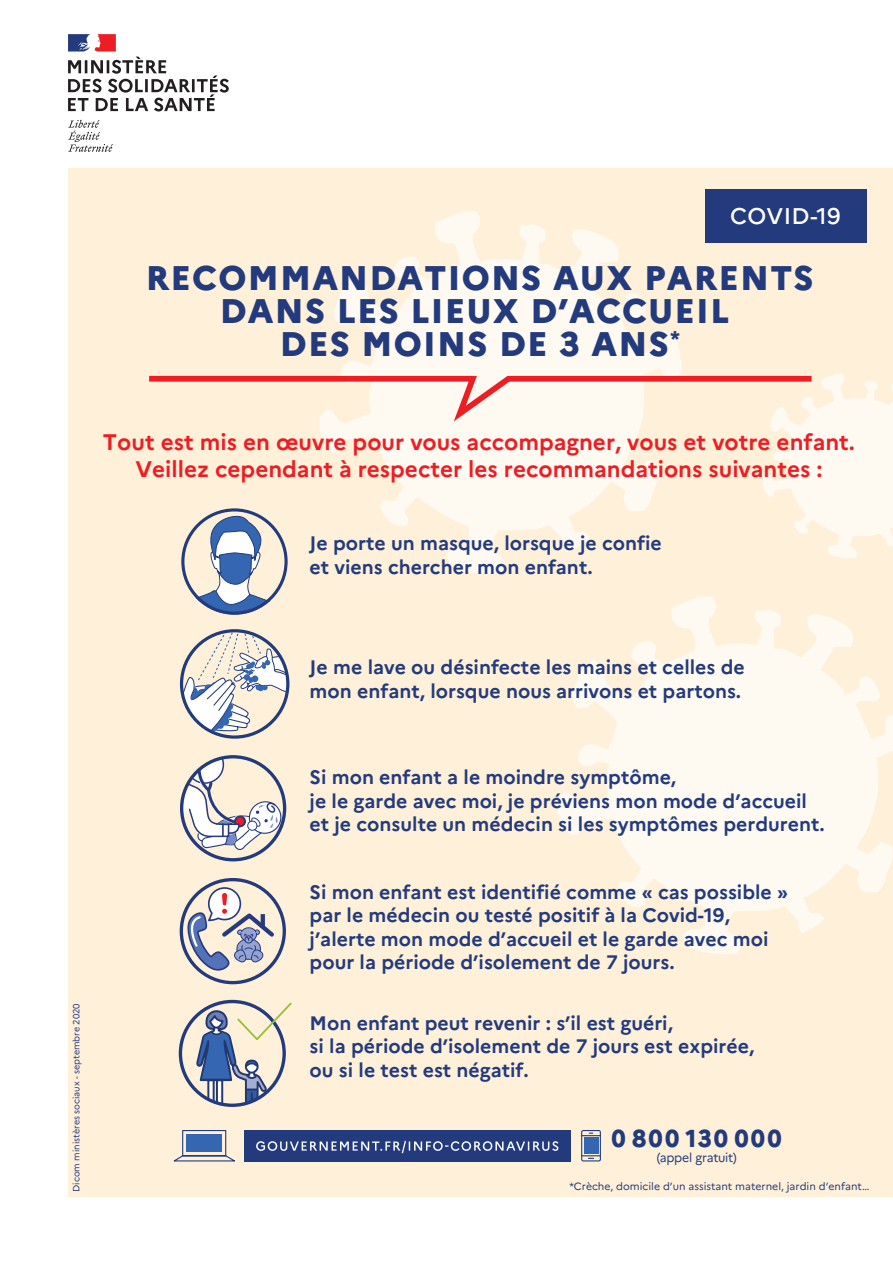
<style>
.page{position:relative;width:893px;height:1263px;background:#fff}
.page>*{position:absolute;margin:0;border:0;box-sizing:border-box;transform-origin:0 0}
.t1{font:800 34.2px/33px "Marianne";letter-spacing:.035em;color:#233b7d;text-align:center}
.t2{font:800 24.45px "Marianne";letter-spacing:.09em;color:#233b7d}
.t3{font:500 22.65px "Marianne";letter-spacing:.02em;color:#fff}
.t4{font:700 22.5px/27px "Marianne";color:#ee1d23;text-align:center}
.t5{font:700 19.5px/23.4px "Marianne";color:#233b7d}
.t6{font:12.6px "Marianne";letter-spacing:-.02em;color:#233b7d}
.t7{font:10.5px "Marianne";color:#233b7d}
.t8{font:9px "Marianne";color:#273a80}
</style>
<div class="page">
<div style="left:68px;top:168px;width:825px;height:1028px;background:#fef0d9"></div>
<svg style="left:68px;top:120px;width:45px;height:32px"></svg>
<svg style="left:68px;top:34px;width:161px;height:77px"></svg>
<svg style="left:334px;top:211px;width:348px;height:162px;fill:#fefaf2"></svg>
<svg style="left:558px;top:615px;width:335px;height:339px;fill:#fefaf2"></svg>
<div style="left:705px;top:189px;width:161px;height:54px;background:#233b7d"></div>
<svg style="left:149px;top:373px;width:744px;height:242px"></svg>
<div style="left:181px;top:508px;width:107px;height:107px;border:3px solid #233b7d;border-radius:50%"></div>
<svg style="left:181px;top:631px;width:107px;height:104px"></svg>
<div style="left:180px;top:629px;width:109px;height:110px;border:3px solid #223c7b;border-radius:50%"></div>
<div style="left:180px;top:755px;width:106px;height:106px;border:3px solid #233b7d;border-radius:50%"></div>
<svg style="left:182px;top:757px;width:102px;height:98px"></svg>
<svg style="left:173px;top:1130px;width:62px;height:32px"></svg>
<div style="left:186px;top:1134px;width:36px;height:18px;background:#3566b1"></div>
<svg style="left:583px;top:1132px;width:16px;height:4px"></svg>
<div style="left:581px;top:1130px;width:20px;height:31px;border:1px solid #233b7d;border-radius:2px"></div>
<svg style="left:581px;top:1155px;width:20px;height:4px"></svg>
<div style="left:584px;top:1137px;width:14px;height:17px;background:#3566b1"></div>
<div style="left:244px;top:1130px;width:327px;height:31px;background:#233b7d"></div>
<svg style="left:256px;top:1141px;width:302px;height:12px"></svg>
<div style="left:180px;top:878px;width:106px;height:106px;border:3px solid #233b7d;border-radius:50%"></div>
<svg style="left:187px;top:886px;width:91px;height:86px"></svg>
<svg style="left:196px;top:1000px;width:96px;height:105px"></svg>
<svg style="left:642px;top:890px;width:10px;height:8px"></svg>
<svg style="left:778px;top:890px;width:9px;height:8px"></svg>
<p class="t3" style="left:730px;top:202px;width:112px">COVID-19</p>
<h1 class="t1" style="left:146px;top:261px;width:669px">RECOMMANDATIONS AUX PARENTS<br>DANS LES LIEUX D’ACCUEIL<br>DES MOINS DE 3 ANS<sup>*</sup></h1>
<p class="t4" style="left:103px;top:428px;width:753px">Tout est mis en œuvre pour vous accompagner, vous et votre enfant.<br>Veillez cependant à respecter les recommandations suivantes :</p>
<p class="t5" style="left:310px;top:531px;width:354px">Je porte un masque, lorsque je confie et viens chercher mon enfant.</p>
<p class="t8" style="left:71px;top:1192px;width:190px;rotate:-90deg">Dicom ministères sociaux - septembre 2020</p>
<p class="t5" style="left:310px;top:655px;width:437px">Je me lave ou désinfecte les mains et celles de mon enfant, lorsque nous arrivons et partons.</p>
<p class="t5" style="left:310px;top:765px;width:517px">Si mon enfant a le moindre symptôme,<br>je le garde avec moi, je préviens mon mode d’accueil et je consulte un médecin si les symptômes perdurent.</p>
<p class="t5" style="left:310px;top:880px;width:464px">Si mon enfant est identifié comme cas possible par le médecin ou testé positif à la Covid-19, j’alerte mon mode d’accueil et le garde avec moi pour la période d’isolement de 7 jours.</p>
<p class="t5" style="left:310px;top:1011px;width:446px">Mon enfant peut revenir : s’il est guéri,<br>si la période d’isolement de 7 jours est expirée, ou si le test est négatif.</p>
<p class="t2" style="left:612px;top:1123px;width:172px">0 800 130 000</p>
<p class="t6" style="left:657px;top:1149px;width:82px">(appel gratuit)</p>
<p class="t7" style="left:569px;top:1180px;width:302px">*Crèche, domicile d’un assistant maternel, jardin d’enfant…</p>
</div>
